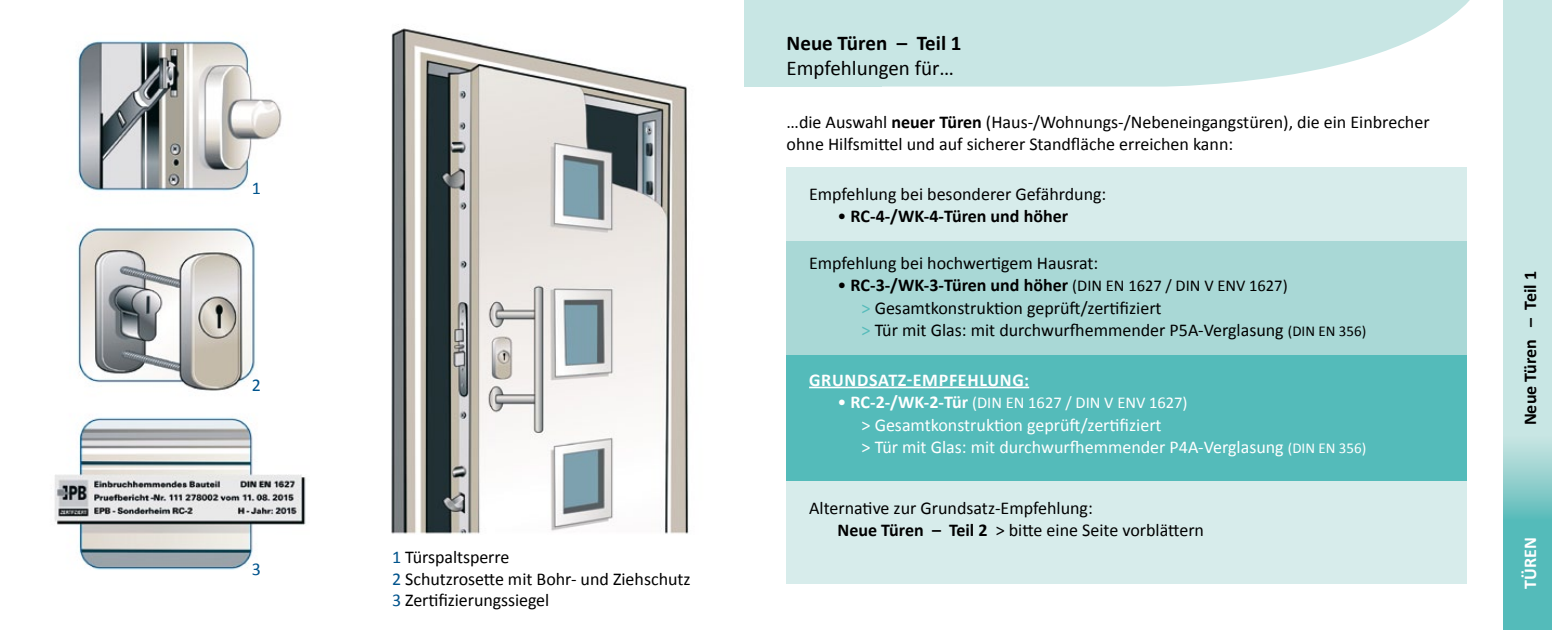
<style>
.page{position:relative;width:1552px;height:630px;background:#fff}
.page>*{position:absolute;margin:0;border:0;box-sizing:border-box;transform-origin:0 0}
.t1{font:21px "Calibri";color:#000}
.t2{font:700 21px "Calibri";color:#000}
.t3{font:18px/22.5px "Calibri";color:#000}
.t4{font:18px/22.5px "Calibri";color:#fff}
.t5{font:700 18px "Calibri";color:#000}
.t6{font:700 18px "Calibri";letter-spacing:.04em;color:#fff}
.t7{font:18px "Calibri";color:#00538c}
.t8{font:16.5px "Calibri";color:#fff}
.s1{color:#00538c}
.s2{font-weight:700}
.s3{font-weight:400}
.s4{font-size:16.5px}
.s5{color:#54bbba}
.s6{font-size:15px}
.s7{font-size:18px}
.s8{font-weight:700;font-size:18px}
</style>
<div class="page">
<div style="left:744px;top:0;width:137px;height:86px;background:#c8e6e4"></div>
<svg style="left:881px;top:0;width:589px;height:86px;background:#cfe9e7"></svg>
<img style="left:54px;top:40px;width:252px;height:530px">
<div style="left:1503px;top:0;width:49px;height:474px;background:#c8e6e4"></div>
<div style="left:1503px;top:459px;width:49px;height:170px;background:#54bbba"></div>
<div style="left:787px;top:167px;width:680px;height:416px;background:#d7eceb"></div>
<div style="left:787px;top:241px;width:680px;height:117px;background:#a9d8d6"></div>
<div style="left:787px;top:355px;width:680px;height:125px;background:#54bbba"></div>
<hr style="left:809px;top:386px;width:220px;height:2px;background:#fff">
<img style="left:391px;top:28px;width:298px;height:506px">
<div style="left:1503px;top:434px;width:49px;height:85px;background:linear-gradient(to bottom,#cee7e4,#5ebcbb)"></div>
<p class="t7" style="left:252px;top:177px;width:11px">1</p>
<p class="t7" style="left:252px;top:374px;width:11px">2</p>
<p class="t7" style="left:252px;top:557px;width:11px">3</p>
<p class="t3" style="left:392px;top:545px;width:300px;line-height:21.8px"><span class="s1">1</span> Türspaltsperre<br><span class="s1">2</span> Schutzrosette mit Bohr- und Ziehschutz<br><span class="s1">3</span> Zertifizierungssiegel</p>
<p class="t2" style="left:787px;top:29px;width:176px">Neue Türen – Teil 1</p>
<p class="t1" style="left:787px;top:55px;width:169px">Empfehlungen für…</p>
<p class="t3" style="left:787px;top:110px;width:645px">…die Auswahl <span class="s2">neuer Türen</span> (Haus-/Wohnungs-/Nebeneingangstüren), die ein Einbrecher ohne Hilfsmittel und auf sicherer Standfläche erreichen kann:</p>
<p class="t3" style="left:809px;top:182px;width:299px">Empfehlung bei besonderer Gefährdung:</p>
<p class="t5" style="left:838px;top:204px;width:232px"><span class="s3">•</span> RC-4-/WK-4-Türen und höher</p>
<p class="t3" style="left:809px;top:251px;width:291px">Empfehlung bei hochwertigem Hausrat:</p>
<p class="t3" style="left:862px;top:274px;width:506px;text-indent:-24px">• <span class="s2">RC-3-/WK-3-Türen und höher</span> <span class="s4">(DIN EN 1627 / DIN V ENV 1627)<br></span><span class="s5">&gt;</span> Gesamtkonstruktion geprüft/zertifiziert<br><span class="s5">&gt;</span> Tür mit Glas: mit durchwurfhemmender P5A-Verglasung <span class="s6">(DIN EN 356)</span></p>
<p class="t6" style="left:809px;top:368px;width:222px">Grundsatz-Empfehlung:</p>
<p class="t8" style="left:838px;top:392px;width:351px"><span class="s7">•</span> <span class="s8">RC-2-/WK-2-Tür</span> (DIN EN 1627 / DIN V ENV 1627)</p>
<p class="t4" style="left:862px;top:413px;width:506px">&gt; Gesamtkonstruktion geprüft/zertifiziert<br>&gt; Tür mit Glas: mit durchwurfhemmender P4A-Verglasung <span class="s6">(DIN EN 356)</span></p>
<p class="t3" style="left:838px;top:496px;width:368px;text-indent:-28px">Alternative zur Grundsatz-Empfehlung:<br><span class="s2">Neue Türen – Teil 2</span> &gt; bitte eine Seite vorblättern</p>
<p class="t5" style="left:1519px;top:425px;width:156px;rotate:-90deg">Neue Türen – Teil 1</p>
<p class="t6" style="left:1519px;top:588px;width:53px;rotate:-90deg">TÜREN</p>
</div>
